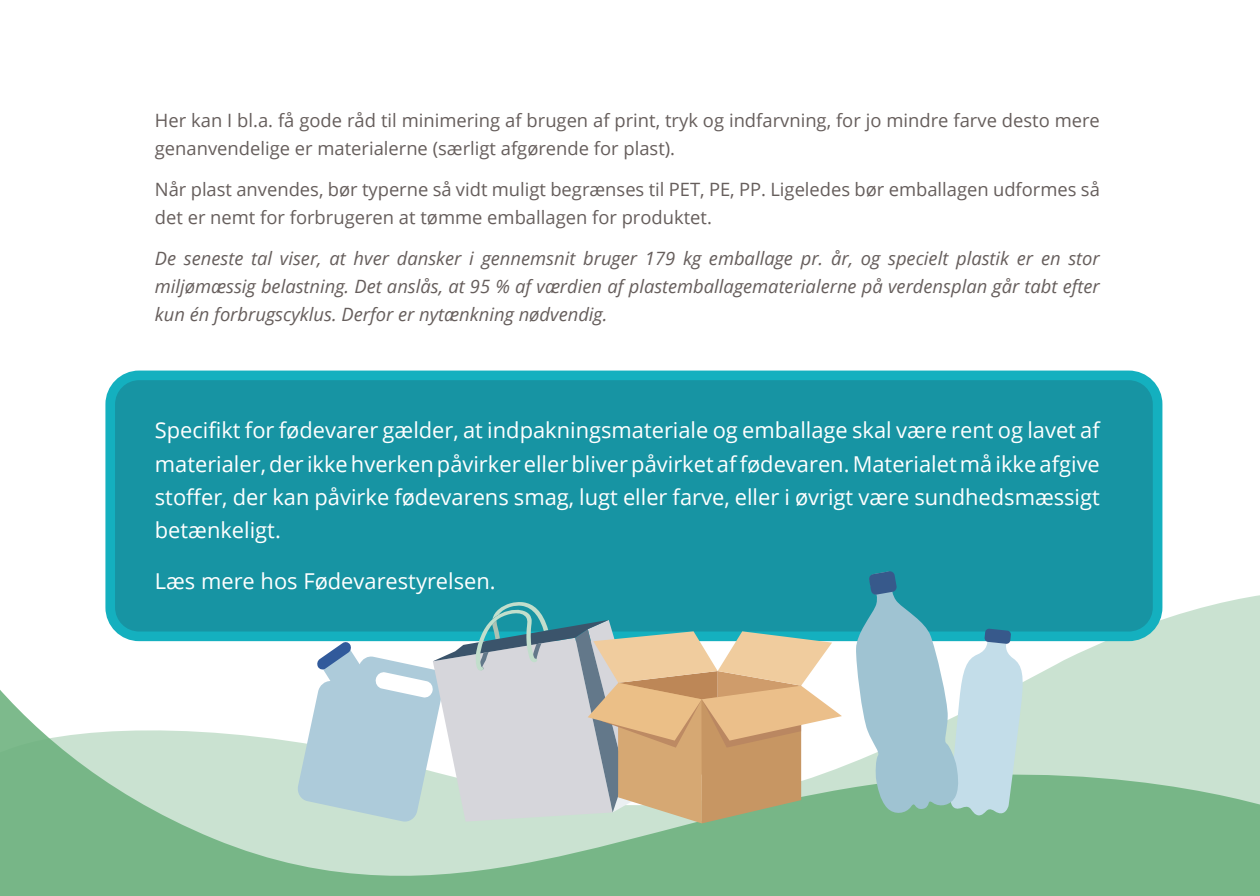
<style>
.page{position:relative;width:1260px;height:896px;background:#fff}
.page>*{position:absolute;margin:0;border:0;box-sizing:border-box;transform-origin:0 0}
.t1{font:21.88px/33.2px "Open Sans";color:#fff;text-align:justify}
.t2{font:18.38px/28px "Open Sans";color:#665e5c}
.t3{font:italic 18.38px/28px "Open Sans";color:#665e5c;text-align:justify}
</style>
<div class="page">
<svg style="left:0;top:562px;width:1260px;height:334px"></svg>
<div style="left:110px;top:375px;width:1048px;height:261px;background:#1794a3;border-radius:29px"></div>
<div style="left:105px;top:371px;width:1057px;height:270px;border:10px solid #14b0bf;border-radius:29px"></div>
<svg style="left:856px;top:571px;width:169px;height:246px"></svg>
<svg style="left:297px;top:602px;width:545px;height:221px"></svg>
<p class="t2" style="left:155px;top:106px;width:947px">Her kan I bl.a. få gode råd til minimering af brugen af print, tryk og indfarvning, for jo mindre farve desto mere genanvendelige er materialerne (særligt afgørende for plast).</p>
<p class="t2" style="left:155px;top:175px;width:947px">Når plast anvendes, bør typerne så vidt muligt begrænses til PET, PE, PP. Ligeledes bør emballagen udformes så det er nemt for forbrugeren at tømme emballagen for produktet.</p>
<p class="t3" style="left:155px;top:244px;width:946px">De seneste tal viser, at hver dansker i gennemsnit bruger 179 kg emballage pr. år, og specielt plastik er en stor miljømæssig belastning. Det anslås, at 95 % af værdien af plastemballagematerialerne på verdensplan går tabt efter kun én forbrugscyklus. Derfor er nytænkning nødvendig.</p>
<p class="t1" style="left:155px;top:413px;width:947px">Specifikt for fødevarer gælder, at indpakningsmateriale og emballage skal være rent og lavet af materialer, der ikke hverken påvirker eller bliver påvirket af fødevaren. Materialet må ikke afgive stoffer, der kan påvirke fødevarens smag, lugt eller farve, eller i øvrigt være sundhedsmæssigt betænkeligt.</p>
<p class="t1" style="left:155px;top:564px;width:342px">Læs mere hos Fødevarestyrelsen.</p>
</div>
